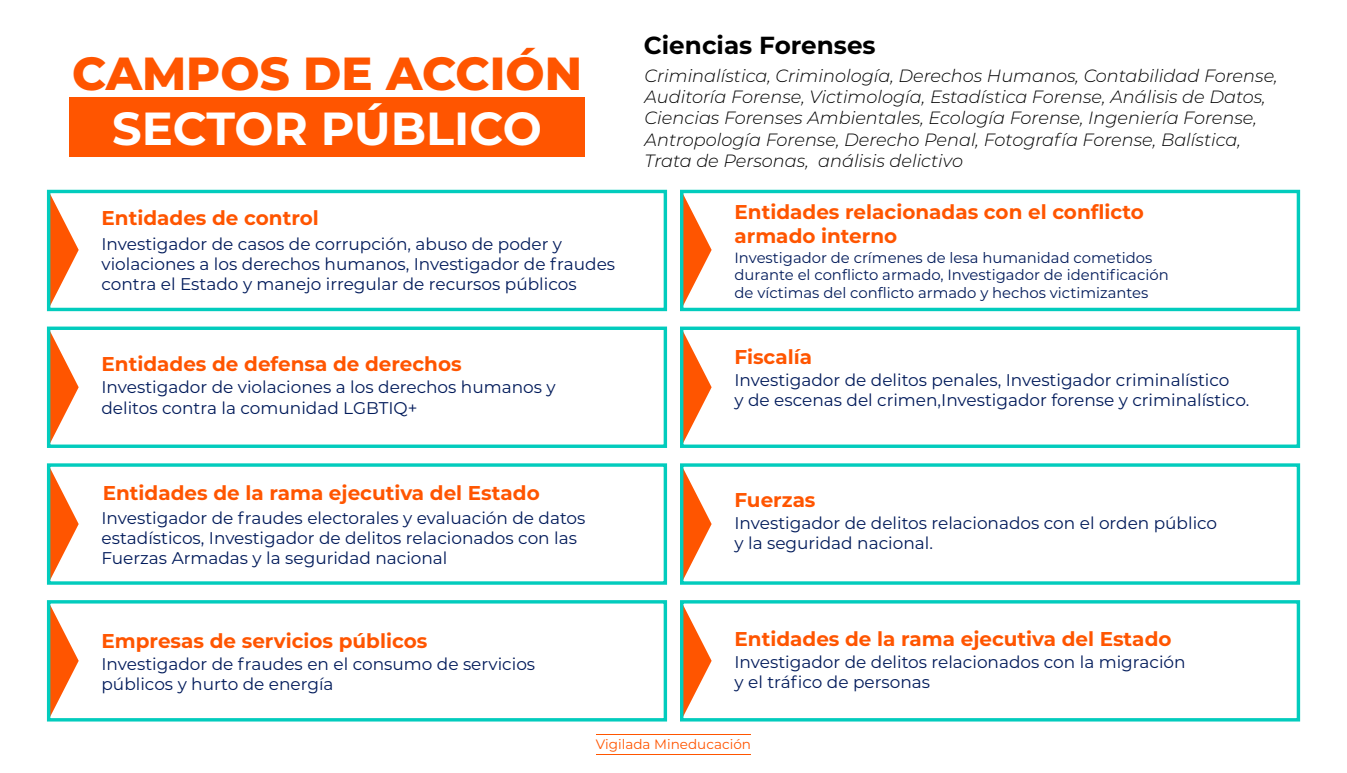
<style>
.page{position:relative;width:1347px;height:773px;background:#fff}
.page>*{position:absolute;margin:0;border:0;box-sizing:border-box;transform-origin:0 0}
.t1{font:800 46.25px "Montserrat";color:#f50}
.t2{font:700 46.25px "Montserrat";color:#fff}
.t3{font:700 24.75px "Montserrat";color:#000}
.t4{font:700 20px/24px "Montserrat";color:#f50}
.t5{font:italic 300 17.75px/21.2px "Montserrat";color:#000}
.t6{font:17px/20.2px "Montserrat";color:#001a5a}
.t7{font:14.75px/17.8px "Montserrat";color:#001a5a}
.t8{font:13.5px "Montserrat";color:#f50}
</style>
<div class="page">
<svg style="left:51px;top:196px;width:28px;height:108px"></svg>
<svg style="left:51px;top:333px;width:28px;height:109px"></svg>
<svg style="left:51px;top:470px;width:28px;height:108px"></svg>
<svg style="left:51px;top:607px;width:28px;height:108px"></svg>
<svg style="left:684px;top:196px;width:27px;height:108px"></svg>
<svg style="left:684px;top:333px;width:27px;height:108px"></svg>
<svg style="left:684px;top:470px;width:27px;height:108px"></svg>
<svg style="left:684px;top:607px;width:27px;height:108px"></svg>
<div style="left:69px;top:97px;width:516px;height:59px;background:#f50"></div>
<div style="left:47px;top:190px;width:620px;height:121px;border:3px solid #02ccbd"></div>
<div style="left:47px;top:326px;width:620px;height:122px;border:3px solid #02ccbd"></div>
<div style="left:47px;top:463px;width:620px;height:121px;border:3px solid #02ccbd"></div>
<div style="left:47px;top:600px;width:620px;height:121px;border:3px solid #02ccbd"></div>
<div style="left:680px;top:190px;width:620px;height:121px;border:3px solid #02ccbd"></div>
<div style="left:680px;top:326px;width:620px;height:122px;border:3px solid #02ccbd"></div>
<div style="left:680px;top:463px;width:620px;height:121px;border:3px solid #02ccbd"></div>
<div style="left:680px;top:600px;width:620px;height:121px;border:3px solid #02ccbd"></div>
<hr style="left:596px;top:734px;width:154px;height:1px;background:#f50">
<hr style="left:596px;top:753px;width:154px;height:1px;background:#f50">
<h1 class="t1" style="left:72px;top:39px;width:511px">CAMPOS DE ACCIÓN</h1>
<h1 class="t2" style="left:112px;top:95px;width:431px">SECTOR PÚBLICO</h1>
<p class="t4" style="left:101px;top:204px;width:219px">Entidades de control</p>
<p class="t6" style="left:101px;top:233px;width:515px">Investigador de casos de corrupción, abuso de poder y violaciones a los derechos humanos, Investigador de fraudes contra el Estado y manejo irregular de recursos públicos</p>
<p class="t4" style="left:101px;top:350px;width:362px">Entidades de defensa de derechos</p>
<p class="t6" style="left:101px;top:376px;width:456px">Investigador de violaciones a los derechos humanos y delitos contra la comunidad LGBTIQ+</p>
<p class="t4" style="left:103px;top:480px;width:438px">Entidades de la rama ejecutiva del Estado</p>
<p class="t6" style="left:101px;top:507px;width:485px">Investigador de fraudes electorales y evaluación de datos estadísticos, Investigador de delitos relacionados con las<br>Fuerzas Armadas y la seguridad nacional</p>
<p class="t4" style="left:102px;top:627px;width:327px">Empresas de servicios públicos</p>
<p class="t6" style="left:101px;top:652px;width:435px">Investigador de fraudes en el consumo de servicios públicos y hurto de energía</p>
<h2 class="t3" style="left:644px;top:27px;width:233px">Ciencias Forenses</h2>
<p class="t5" style="left:644px;top:64px;width:634px">Criminalística, Criminología, Derechos Humanos, Contabilidad Forense, Auditoría Forense, Victimología, Estadística Forense, Análisis de Datos, Ciencias Forenses Ambientales, Ecología Forense, Ingeniería Forense, Antropología Forense, Derecho Penal, Fotografía Forense, Balística, Trata de Personas, análisis delictivo</p>
<p class="t4" style="left:734px;top:199px;width:411px">Entidades relacionadas con el conflicto armado interno</p>
<p class="t7" style="left:734px;top:248px;width:436px">Investigador de crímenes de lesa humanidad cometidos durante el conflicto armado, Investigador de identificación de víctimas del conflicto armado y hechos victimizantes</p>
<p class="t4" style="left:734px;top:344px;width:79px">Fiscalía</p>
<p class="t6" style="left:734px;top:369px;width:516px">Investigador de delitos penales, Investigador criminalístico<br>y de escenas del crimen,Investigador forense y criminalístico.</p>
<p class="t4" style="left:734px;top:486px;width:83px">Fuerzas</p>
<p class="t6" style="left:734px;top:512px;width:484px">Investigador de delitos relacionados con el orden público y la seguridad nacional.</p>
<p class="t4" style="left:734px;top:625px;width:438px">Entidades de la rama ejecutiva del Estado</p>
<p class="t6" style="left:734px;top:651px;width:453px">Investigador de delitos relacionados con la migración y el tráfico de personas</p>
<p class="t8" style="left:596px;top:734px;width:156px">Vigilada Mineducación</p>
</div>
